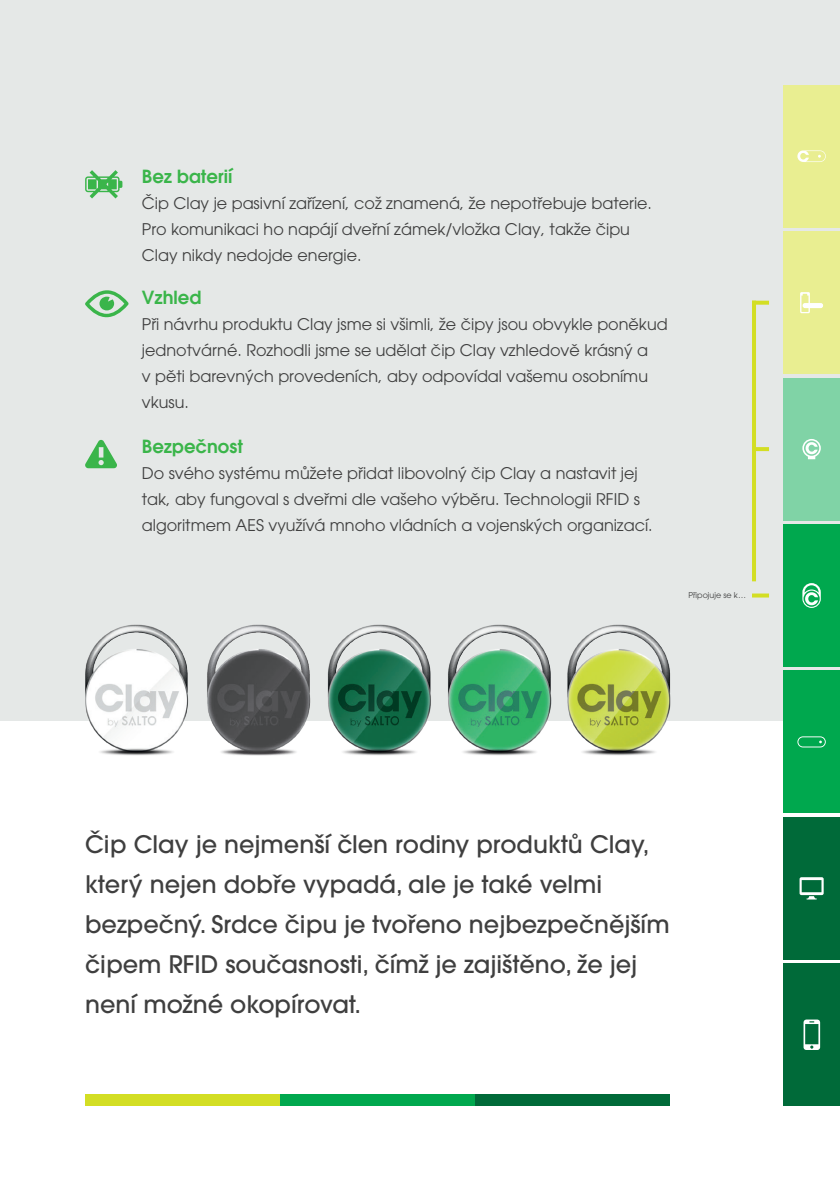
<style>
.page{position:relative;width:840px;height:1191px;background:#fff}
.page>*{position:absolute;margin:0;border:0;box-sizing:border-box;transform-origin:0 0}
.t1{font:500 24px/40px "ITC Avant Garde Pro";color:#3f3f3f}
.t2{font:600 18px "ITC Avant Garde Pro";color:#3ab54a}
.t3{font:16px/26px "ITC Avant Garde Pro";color:#3f3f3f}
.t4{font:8px "ITC Avant Garde Pro";color:#3f3f3f}
</style>
<div class="page">
<div style="left:0;top:0;width:839px;height:720px;background:#e5e8e7"></div>
<img style="left:52px;top:624px;width:644px;height:132px">
<svg style="left:85px;top:170px;width:37px;height:28px"></svg>
<svg style="left:85px;top:290px;width:43px;height:28px"></svg>
<svg style="left:85px;top:440px;width:32px;height:28px"></svg>
<svg style="left:755px;top:447px;width:13px;height:4px"></svg>
<svg style="left:752px;top:593px;width:16px;height:4px"></svg>
<svg style="left:755px;top:301px;width:13px;height:4px"></svg>
<svg style="left:752px;top:301px;width:3px;height:280px"></svg>
<div style="left:782px;top:671px;width:57px;height:142px;background:#00a84e"></div>
<div style="left:782px;top:817px;width:57px;height:142px;background:#006a39"></div>
<div style="left:782px;top:963px;width:57px;height:143px;background:#006a39"></div>
<div style="left:782px;top:524px;width:57px;height:142px;background:#00a84e"></div>
<div style="left:782px;top:378px;width:57px;height:142px;background:#80d3a6"></div>
<div style="left:782px;top:231px;width:57px;height:143px;background:#e9ee91"></div>
<div style="left:782px;top:85px;width:57px;height:142px;background:#e9ee91"></div>
<svg style="left:797px;top:736px;width:28px;height:11px"></svg>
<svg style="left:802px;top:583px;width:18px;height:25px"></svg>
<svg style="left:799px;top:877px;width:24px;height:22px"></svg>
<svg style="left:800px;top:292px;width:22px;height:21px"></svg>
<svg style="left:797px;top:150px;width:28px;height:12px"></svg>
<svg style="left:803px;top:1019px;width:16px;height:31px"></svg>
<svg style="left:802px;top:439px;width:18px;height:20px"></svg>
<div style="left:85px;top:1094px;width:195px;height:12px;background:#d3de24"></div>
<div style="left:280px;top:1094px;width:194px;height:12px;background:#00a84e"></div>
<div style="left:474px;top:1094px;width:195px;height:12px;background:#006a39"></div>
<p class="t2" style="left:142px;top:165px;width:92px">Bez baterií</p>
<p class="t3" style="left:142px;top:190px;width:511px">Čip Clay je pasivní zařízení, což znamená, že nepotřebuje baterie.<br>Pro komunikaci ho napájí dveřní zámek/vložka Clay, takže čipu<br>Clay nikdy nedojde energie.</p>
<p class="t2" style="left:142px;top:285px;width:61px">Vzhled</p>
<p class="t3" style="left:142px;top:310px;width:527px">Při návrhu produktu Clay jsme si všimli, že čipy jsou obvykle poněkud jednotvárné. Rozhodli jsme se udělat čip Clay vzhledově krásný a<br>v pěti barevných provedeních, aby odpovídal vašemu osobnímu vkusu.</p>
<p class="t2" style="left:142px;top:435px;width:102px">Bezpečnost</p>
<p class="t3" style="left:142px;top:460px;width:512px">Do svého systému můžete přidat libovolný čip Clay a nastavit jej tak, aby fungoval s dveřmi dle vašeho výběru. Technologii RFID s algoritmem AES využívá mnoho vládních a vojenských organizací.</p>
<p class="t4" style="left:688px;top:590px;width:59px">Připojuje se k…</p>
<h1 class="t1" style="left:85px;top:823px;width:585px">Čip Clay je nejmenší člen rodiny produktů Clay, který nejen dobře vypadá, ale je také velmi bezpečný. Srdce čipu je tvořeno nejbezpečnějším čipem RFID současnosti, čímž je zajištěno, že jej není možné okopírovat.</h1>
</div>
